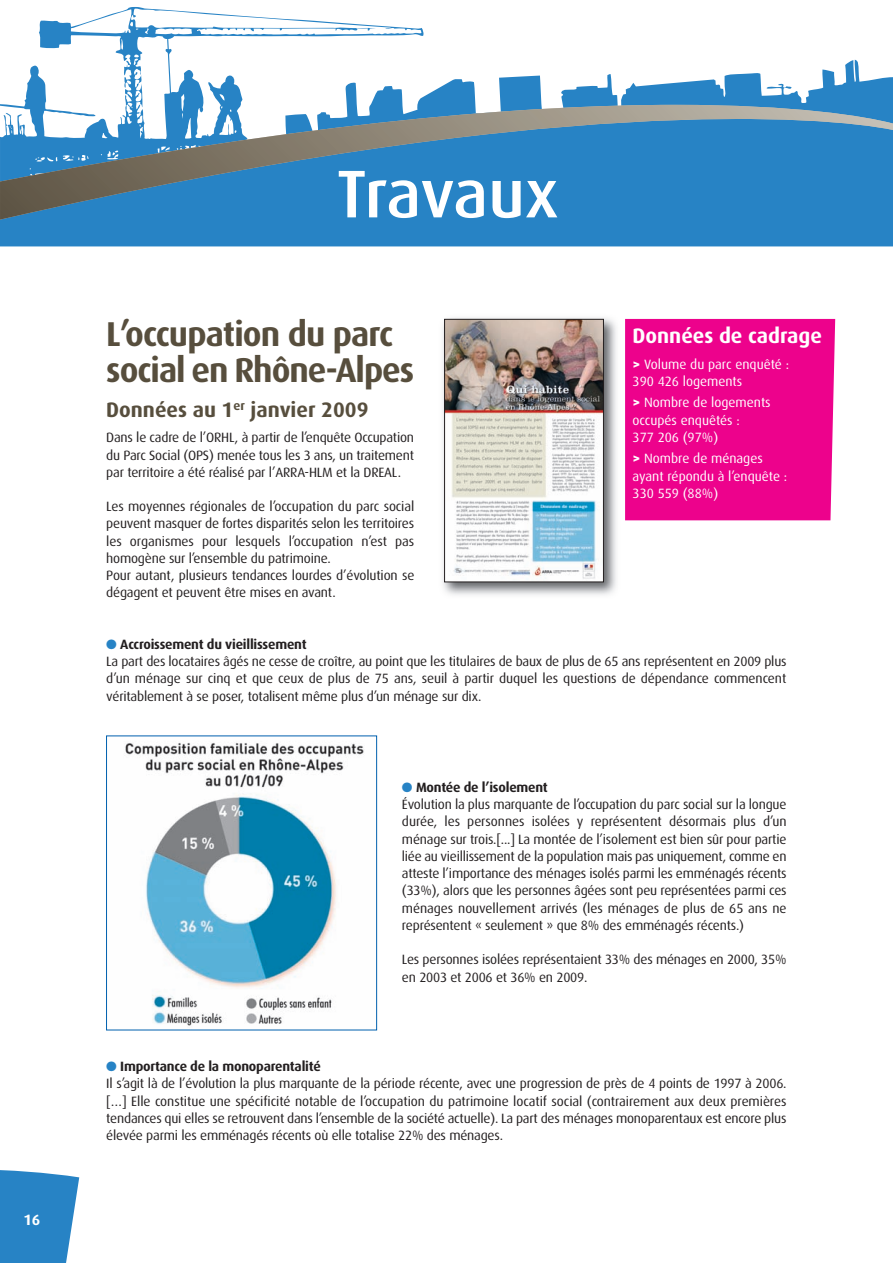
<style>
.page{position:relative;width:893px;height:1263px;background:#fff}
.page>*{position:absolute;margin:0;border:0;box-sizing:border-box;transform-origin:0 0}
.t1{font:500 67.5px "Dax";letter-spacing:-.015em;color:#fff}
.t2{font:700 34.5px/36px "Dax";letter-spacing:-.03em;color:#574e3d}
.t3{font:700 21px "Dax";color:#574e3d}
.t4{font:700 21px "Dax";color:#fff}
.t5{font:700 15px "Dax";color:#fff}
.t6{font:13.5px/17.2px "Dax";letter-spacing:-.015em;color:#231f20}
.t7{font:13.5px/17.2px "Dax";color:#fff}
.s1{color:#2783c5}
.s2{font-weight:700}
.s3{font-weight:900}
</style>
<div class="page">
<svg style="left:0;top:1170px;width:79px;height:93px;background:#3e90cb"></svg>
<img style="left:125px;top:742px;width:239px;height:284px">
<div style="left:106px;top:736px;width:271px;height:294px;border:1px solid #0160ae"></div>
<img style="left:443px;top:318px;width:173px;height:277px">
<img style="left:446px;top:321px;width:156px;height:259px">
<div style="left:444px;top:319px;width:160px;height:263px;border:1px solid #231f20"></div>
<svg style="left:30px;top:7px;width:394px;height:69px"></svg>
<svg style="left:165px;top:39px;width:8px;height:37px"></svg>
<svg style="left:265px;top:52px;width:594px;height:24px"></svg>
<svg style="left:0;top:76px;width:893px;height:170px;fill:#2783c5"></svg>
<svg style="left:0;top:94px;width:893px;height:126px;background:#4f8fbb"></svg>
<div style="left:625px;top:319px;width:210px;height:201px;background:#ed028c"></div>
<p class="t5" style="left:23px;top:1213px;width:18px">16</p>
<h1 class="t1" style="left:337px;top:164px;width:223px">Travaux</h1>
<h2 class="t2" style="left:106px;top:318px;width:309px">L’occupation du parc social en Rhône-Alpes</h2>
<h3 class="t3" style="left:106px;top:400px;width:264px">Données au 1<sup>er</sup> janvier 2009</h3>
<p class="t6" style="left:106px;top:430px;width:309px;text-align:justify">Dans le cadre de l’ORHL, à partir de l’enquête Occupation du Parc Social (OPS) menée tous les 3 ans, un traitement par territoire a été réalisé par l’ARRA-HLM et la DREAL.</p>
<p class="t6" style="left:106px;top:499px;width:310px">Les moyennes régionales de l’occupation du parc social peuvent masquer de fortes disparités selon les territoires les organismes pour lesquels l’occupation n’est pas homogène sur l’ensemble du patrimoine.<br>Pour autant, plusieurs tendances lourdes d’évolution se dégagent et peuvent être mises en avant.</p>
<p class="t6" style="left:106px;top:636px;width:682px"><span class="s1">●</span> <span class="s2">Accroissement du vieillissement<br></span>La part des locataires âgés ne cesse de croître, au point que les titulaires de baux de plus de 65 ans représentent en 2009 plus d’un ménage sur cinq et que ceux de plus de 75 ans, seuil à partir duquel les questions de dépendance commencent véritablement à se poser, totalisent même plus d’un ménage sur dix.</p>
<h3 class="t4" style="left:633px;top:326px;width:191px">Données de cadrage</h3>
<p class="t7" style="left:633px;top:356px;width:158px"><span class="s3">&gt;</span> Volume du parc enquêté :<br>390 426 logements</p>
<p class="t7" style="left:633px;top:395px;width:140px"><span class="s3">&gt;</span> Nombre de logements occupés enquêtés :<br>377 206 (97%)</p>
<p class="t7" style="left:633px;top:451px;width:156px"><span class="s3">&gt;</span> Nombre de ménages ayant répondu à l’enquête :<br>330 559 (88%)</p>
<p class="t6" style="left:402px;top:779px;width:386px"><span class="s1">●</span> <span class="s2">Montée de l’isolement<br></span>Évolution la plus marquante de l’occupation du parc social sur la longue durée, les personnes isolées y représentent désormais plus d’un ménage sur trois.[...] La montée de l’isolement est bien sûr pour partie liée au vieillissement de la population mais pas uniquement, comme en atteste l’importance des ménages isolés parmi les emménagés récents (33%), alors que les personnes âgées sont peu représentées parmi ces ménages nouvellement arrivés (les ménages de plus de 65 ans ne représentent « seulement » que 8% des emménagés récents.)</p>
<p class="t6" style="left:402px;top:952px;width:386px">Les personnes isolées représentaient 33% des ménages en 2000, 35% en 2003 et 2006 et 36% en 2009.</p>
<p class="t6" style="left:106px;top:1059px;width:682px"><span class="s1">●</span> <span class="s2">Importance de la monoparentalité<br></span>Il s’agit là de l’évolution la plus marquante de la période récente, avec une progression de près de 4 points de 1997 à 2006. […] Elle constitue une spécificité notable de l’occupation du patrimoine locatif social (contrairement aux deux premières tendances qui elles se retrouvent dans l’ensemble de la société actuelle). La part des ménages monoparentaux est encore plus élevée parmi les emménagés récents où elle totalise 22% des ménages.</p>
</div>
